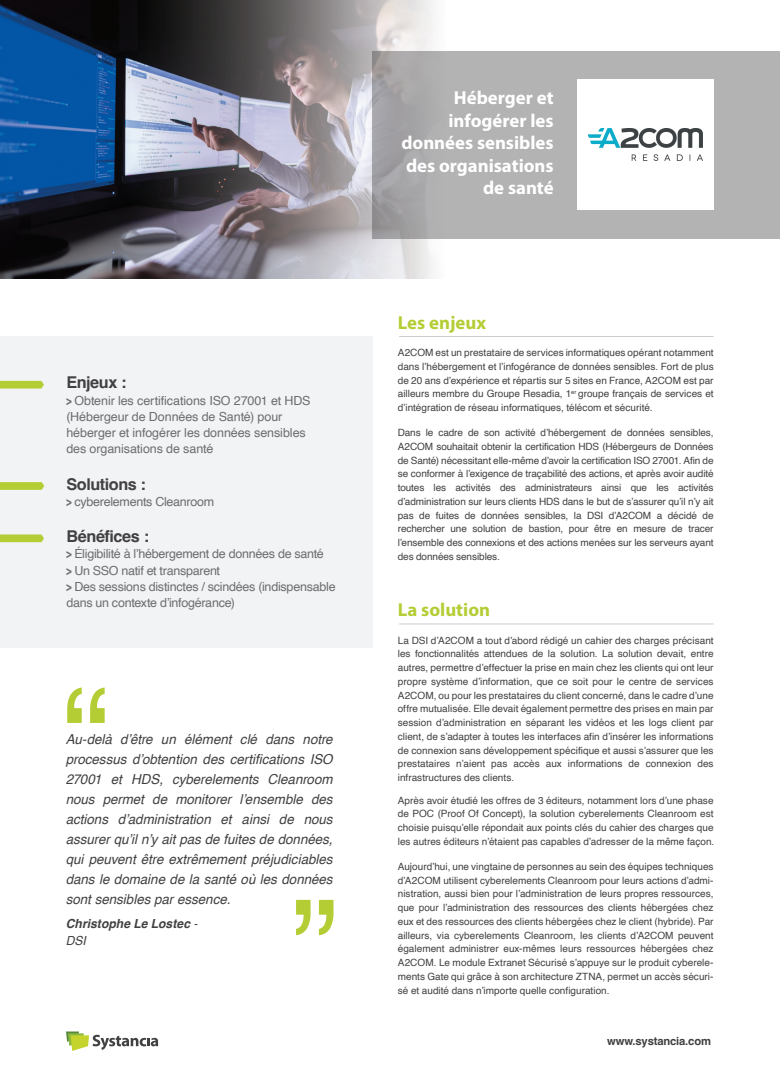
<style>
.page{position:relative;width:780px;height:1088px;background:#fff}
.page>*{position:absolute;margin:0;border:0;box-sizing:border-box;transform-origin:0 0}
.t1{font:700 18.75px/22.5px "Myriad Pro";color:#fff;text-align:right}
.t2{font:700 18.75px "Myriad Pro";color:#b5cd34}
.t3{font:700 16.25px "Helvetica";letter-spacing:-.025em;color:#414042}
.t4{font:italic 13.75px/20px "Helvetica";color:#414042;text-align:justify}
.t5{font:12.5px/16.2px "Helvetica";letter-spacing:-.015em;color:#6c6d70}
.t6{font:italic 700 12.5px/17.5px "Helvetica";letter-spacing:.005em;color:#414042}
.t7{font:700 11.25px "Helvetica";letter-spacing:-.015em;color:#414042}
.t8{font:10px/13.8px "Helvetica";color:#414042;text-align:justify}
.s1{font-weight:700}
.s2{font-weight:400}
</style>
<div class="page">
<div style="left:0;top:336px;width:372px;height:311px;background:#f2f3f4"></div>
<img style="left:0;top:0;width:780px;height:279px">
<svg style="left:372px;top:51px;width:408px;height:187px;fill:#b3b3b4"></svg>
<svg style="left:0;top:381px;width:44px;height:7px"></svg>
<svg style="left:0;top:482px;width:44px;height:8px"></svg>
<svg style="left:0;top:534px;width:44px;height:8px"></svg>
<hr style="left:399px;top:336px;width:314px;height:1px;background:#a8a9ad">
<hr style="left:399px;top:624px;width:314px;height:1px;background:#a8a9ad">
<svg style="left:67px;top:687px;width:38px;height:36px"></svg>
<svg style="left:296px;top:900px;width:37px;height:35px"></svg>
<div style="left:577px;top:80px;width:136px;height:130px;background:#fff"></div>
<img style="left:588px;top:128px;width:114px;height:33px">
<svg style="left:66px;top:1031px;width:92px;height:20px"></svg>
<h2 class="t3" style="left:66px;top:373px;width:62px">Enjeux :</h2>
<p class="t5" style="left:66px;top:393px;width:246px"><span class="s1">&gt;</span> Obtenir les certifications ISO 27001 et HDS (Hébergeur de Données de Santé) pour héberger et infogérer les données sensibles des organisations de santé</p>
<h2 class="t3" style="left:66px;top:474px;width:81px">Solutions :</h2>
<p class="t5" style="left:66px;top:494px;width:149px"><span class="s1">&gt;</span> cyberelements Cleanroom</p>
<h2 class="t3" style="left:66px;top:527px;width:84px">Bénéfices :</h2>
<p class="t5" style="left:66px;top:546px;width:271px"><span class="s1">&gt;</span> Éligibilité à l’hébergement de données de santé<br><span class="s1">&gt;</span> Un SSO natif et transparent<br><span class="s1">&gt;</span> Des sessions distinctes / scindées (indispensable dans un contexte d’infogérance)</p>
<p class="t4" style="left:66px;top:729px;width:268px">Au-delà d’être un élément clé dans notre processus d’obtention des certifications ISO 27001 et HDS, cyberelements Cleanroom nous permet de monitorer l’ensemble des actions d’administration et ainsi de nous assurer qu’il n’y ait pas de fuites de données, qui peuvent être extrêmement préjudiciables dans le domaine de la santé où les données sont sensibles par essence.</p>
<p class="t6" style="left:66px;top:916px;width:133px">Christophe Le Lostec <span class="s2">-<br>DSI</span></p>
<h1 class="t1" style="left:401px;top:86px;width:154px">Héberger et infogérer les données sensibles des organisations de santé</h1>
<h1 class="t2" style="left:398px;top:310px;width:90px">Les enjeux</h1>
<p class="t8" style="left:398px;top:346px;width:317px">A2COM est un prestataire de services informatiques opérant notamment dans l’hébergement et l’infogérance de données sensibles. Fort de plus de 20 ans d’expérience et répartis sur 5 sites en France, A2COM est par ailleurs membre du Groupe Resadia, 1<sup>er</sup> groupe français de services et d’intégration de réseau informatiques, télécom et sécurité.</p>
<p class="t8" style="left:398px;top:426px;width:317px">Dans le cadre de son activité d’hébergement de données sensibles, A2COM souhaitait obtenir la certification HDS (Hébergeurs de Données de Santé) nécessitant elle-même d’avoir la certification ISO 27001. Afin de se conformer à l’exigence de traçabilité des actions, et après avoir audité toutes les activités des administrateurs ainsi que les activités d’administration sur leurs clients HDS dans le but de s’assurer qu’il n’y ait pas de fuites de données sensibles, la DSI d’A2COM a décidé de rechercher une solution de bastion, pour être en mesure de tracer l’ensemble des connexions et des actions menées sur les serveurs ayant des données sensibles.</p>
<h1 class="t2" style="left:398px;top:598px;width:94px">La solution</h1>
<p class="t8" style="left:398px;top:633px;width:317px">La DSI d’A2COM a tout d’abord rédigé un cahier des charges précisant les fonctionnalités attendues de la solution. La solution devait, entre autres, permettre d’effectuer la prise en main chez les clients qui ont leur propre système d’information, que ce soit pour le centre de services A2COM, ou pour les prestataires du client concerné, dans le cadre d’une offre mutualisée. Elle devait également permettre des prises en main par session d’administration en séparant les vidéos et les logs client par client, de s’adapter à toutes les interfaces afin d’insérer les informations de connexion sans développement spécifique et aussi s’assurer que les prestataires n’aient pas accès aux informations de connexion des infrastructures des clients.</p>
<p class="t8" style="left:398px;top:793px;width:318px">Après avoir étudié les offres de 3 éditeurs, notamment lors d’une phase de POC (Proof Of Concept), la solution cyberelements Cleanroom est choisie puisqu’elle répondait aux points clés du cahier des charges que les autres éditeurs n’étaient pas capables d’adresser de la même façon.</p>
<p class="t8" style="left:398px;top:860px;width:317px">Aujourd’hui, une vingtaine de personnes au sein des équipes techniques d’A2COM utilisent cyberelements Cleanroom pour leurs actions d’admi&shy;nistration, aussi bien pour l’administration de leurs propres ressources, que pour l’administration des ressources des clients hébergées chez eux et des ressources des clients hébergées chez le client (hybride). Par ailleurs, via cyberelements Cleanroom, les clients d’A2COM peuvent également administrer eux-mêmes leurs ressources hébergées chez A2COM. Le module Extranet Sécurisé s’appuye sur le produit cyberele&shy;ments Gate qui grâce à son architecture ZTNA, permet un accès sécuri&shy;sé et audité dans n’importe quelle configuration.</p>
<p class="t7" style="left:607px;top:1034px;width:105px">www.systancia.com</p>
</div>
